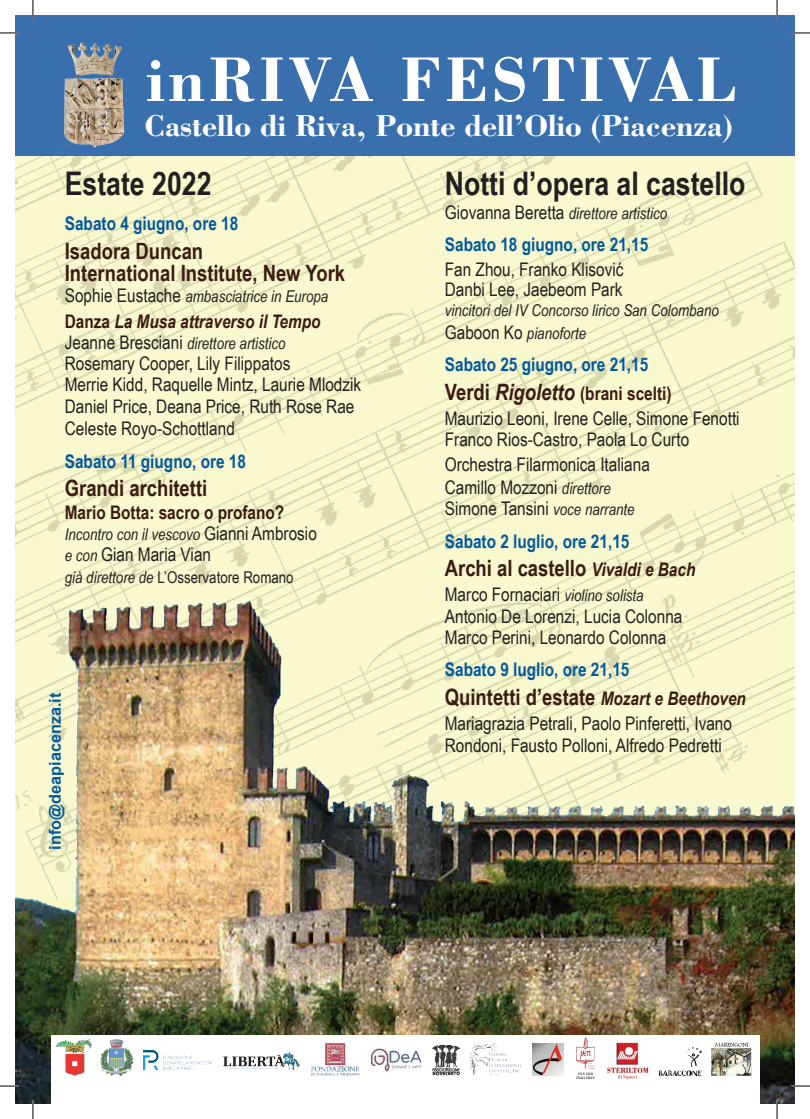
<style>
.page{position:relative;width:810px;height:1119px;background:#fff}
.page>*{position:absolute;margin:0;border:0;box-sizing:border-box;transform-origin:0 0}
.t1{font:700 65px "Bodoni";letter-spacing:.06em;color:#fff}
.t2{font:700 32.5px "Arial Narrow";color:#231f20}
.t3{font:700 31.25px "Bodoni";letter-spacing:-.01em;color:#fff}
.t4{font:700 22.5px/22.5px "Arial Narrow";color:#3b1c13}
.t5{font:18.75px/21.2px "Arial Narrow";color:#231f20}
.t6{font:700 18.75px/28.8px "Arial Narrow";color:#015a9d}
.t7{font:italic 700 18.75px "Arial Narrow";color:#3b1c13}
.t8{font:700 18.75px "Arial Narrow";color:#3b1c13}
.t9{font:italic 16.25px/22.5px "Arial Narrow";color:#231f20}
.t10{font:16.25px "Arial Narrow";color:#231f20}
.t11{font:700 16.25px "Arial";color:#015a9d}
.s1{font-style:normal;font-size:18.75px}
.s2{font-style:normal}
.s3{font-style:italic;font-size:16.25px}
.s4{font-style:italic}
.s5{font-size:22.5px;color:#3b1c13}
.s6{font-style:italic;font-size:22.5px;color:#3b1c13}
.s7{color:#3b1c13}
.s8{font-style:italic;font-size:18.75px}
</style>
<div class="page">
<div style="left:15px;top:15px;width:780px;height:141px;background:#396fad"></div>
<img style="left:62px;top:42px;width:63px;height:106px">
<img style="left:15px;top:156px;width:780px;height:134px">
<img style="left:15px;top:290px;width:780px;height:813px">
<div style="left:51px;top:1034px;width:708px;height:69px;background:#fff"></div>
<img style="left:91px;top:1034px;width:384px;height:42px">
<img style="left:144px;top:1050px;width:67px;height:19px">
<img style="left:224px;top:1051px;width:76px;height:18px">
<img style="left:469px;top:1042px;width:53px;height:33px">
<img style="left:576px;top:1037px;width:19px;height:42px">
<img style="left:607px;top:1042px;width:42px;height:38px">
<img style="left:57px;top:1039px;width:34px;height:36px">
<img style="left:658px;top:1046px;width:44px;height:30px">
<img style="left:712px;top:1042px;width:39px;height:33px">
<img style="left:532px;top:1043px;width:31px;height:32px">
<svg style="left:0;top:32px;width:19px;height:2px"></svg>
<svg style="left:791px;top:32px;width:19px;height:2px"></svg>
<svg style="left:0;top:1085px;width:19px;height:1px"></svg>
<svg style="left:791px;top:1085px;width:19px;height:1px"></svg>
<svg style="left:32px;top:0;width:2px;height:19px"></svg>
<svg style="left:32px;top:1099px;width:2px;height:19px"></svg>
<svg style="left:776px;top:0;width:2px;height:19px"></svg>
<svg style="left:776px;top:1099px;width:2px;height:19px"></svg>
<h1 class="t1" style="left:147px;top:39px;width:591px">inRIVA FESTIVAL</h1>
<h3 class="t3" style="left:144px;top:106px;width:590px">Castello di Riva, Ponte dell’Olio (Piacenza)</h3>
<h2 class="t2" style="left:65px;top:159px;width:148px">Estate 2022</h2>
<p class="t6" style="left:65px;top:208px;width:175px">Sabato 4 giugno, ore 18</p>
<p class="t4" style="left:65px;top:238px;width:282px">Isadora Duncan<br>International Institute, New York</p>
<p class="t9" style="left:65px;top:285px;width:265px"><span class="s1">Sophie Eustache</span> ambasciatrice in Europa</p>
<p class="t7" style="left:65px;top:307px;width:257px"><span class="s2">Danza</span> La Musa attraverso il Tempo</p>
<p class="t9" style="left:65px;top:331px;width:222px"><span class="s1">Jeanne Bresciani</span> direttore artistico</p>
<p class="t5" style="left:65px;top:352px;width:298px;line-height:21.6px">Rosemary Cooper, Lily Filippatos<br>Merrie Kidd, Raquelle Mintz, Laurie Mlodzik Daniel Price, Deana Price, Ruth Rose Rae Celeste Royo-Schottland</p>
<p class="t6" style="left:65px;top:445px;width:183px">Sabato 11 giugno, ore 18</p>
<p class="t4" style="left:65px;top:476px;width:144px">Grandi architetti</p>
<p class="t8" style="left:65px;top:498px;width:221px">Mario Botta: sacro o profano?</p>
<p class="t9" style="left:65px;top:523px;width:254px">Incontro con il vescovo <span class="s1">Gianni Ambrosio</span></p>
<p class="t5" style="left:65px;top:543px;width:148px"><span class="s3">e con</span> Gian Maria Vian</p>
<p class="t10" style="left:65px;top:565px;width:230px"><span class="s4">già direttore de</span> L’Osservatore Romano</p>
<h2 class="t2" style="left:445px;top:159px;width:302px">Notti d’opera al castello</h2>
<p class="t9" style="left:445px;top:201px;width:224px"><span class="s1">Giovanna Beretta</span> direttore artistico</p>
<p class="t6" style="left:445px;top:229px;width:205px">Sabato 18 giugno, ore 21,15</p>
<p class="t5" style="left:445px;top:259px;width:180px;line-height:20px">Fan Zhou, Franko Klisović<br>Danbi Lee, Jaebeom Park</p>
<p class="t9" style="left:445px;top:299px;width:276px">vincitori del IV Concorso lirico San Colombano<br><span class="s1">Gaboon Ko</span> pianoforte</p>
<p class="t6" style="left:445px;top:349px;width:228px">Sabato 25 giugno, ore 21,15<br><span class="s5">Verdi</span> <span class="s6">Rigoletto</span> <span class="s7">(brani scelti)</span></p>
<p class="t5" style="left:445px;top:407px;width:296px">Maurizio Leoni, Irene Celle, Simone Fenotti<br>Franco Rios-Castro, Paola Lo Curto</p>
<p class="t5" style="left:445px;top:453px;width:207px;line-height:21.9px">Orchestra Filarmonica Italiana<br>Camillo Mozzoni <span class="s3">direttore<br></span>Simone Tansini <span class="s3">voce narrante</span></p>
<p class="t6" style="left:445px;top:525px;width:186px">Sabato 2 luglio, ore 21,15</p>
<p class="t4" style="left:445px;top:556px;width:252px">Archi al castello <span class="s8">Vivaldi e Bach</span></p>
<p class="t5" style="left:445px;top:583px;width:239px">Marco Fornaciari <span class="s3">violino solista<br></span>Antonio De Lorenzi, Lucia Colonna<br>Marco Perini, Leonardo Colonna</p>
<p class="t6" style="left:445px;top:654px;width:186px">Sabato 9 luglio, ore 21,15</p>
<p class="t4" style="left:445px;top:685px;width:303px">Quintetti d’estate <span class="s8">Mozart e Beethoven</span></p>
<p class="t5" style="left:445px;top:712px;width:289px">Mariagrazia Petrali, Paolo Pinferetti, Ivano<br>Rondoni, Fausto Polloni, Alfredo Pedretti</p>
<p class="t11" style="left:44px;top:849px;width:158px;rotate:-90deg">info@deapiacenza.it</p>
</div>
